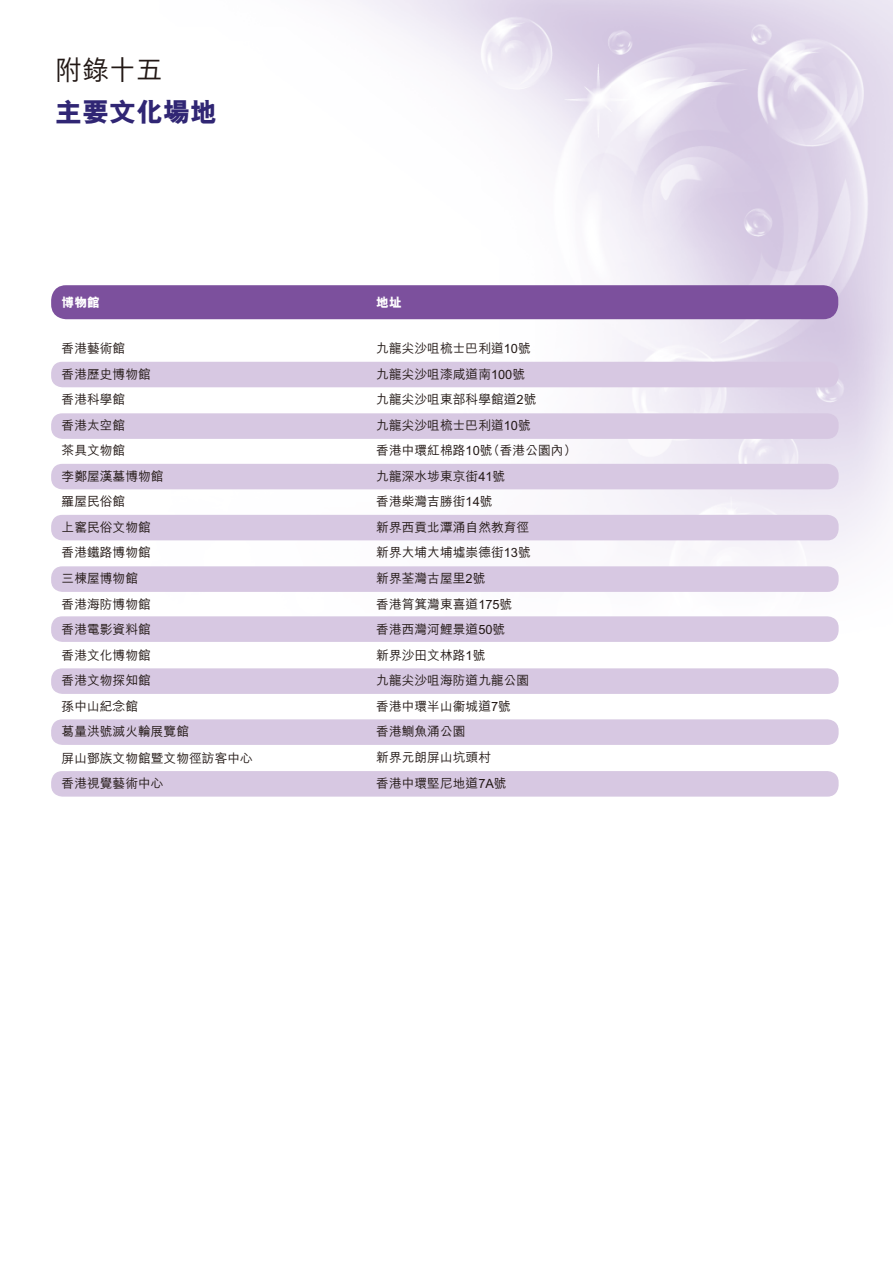
<style>
.page{position:relative;width:893px;height:1263px;background:#fff}
.page>*{position:absolute;margin:0;border:0;box-sizing:border-box;transform-origin:0 0}
.t1{font:800 27px "M Hei HK";color:#302674}
.t2{font:500 27px "M Hei HK";color:#221815}
.t3{font:500 12.75px "M Hei HK";color:#221815}
.t4{font:800 12.75px "M Hei HK";color:#fff}
</style>
<div class="page">
<img style="left:51px;top:0;width:842px;height:670px">
<div style="left:51px;top:362px;width:788px;height:25px;background:#d7c8e2;border-radius:11px"></div>
<div style="left:51px;top:413px;width:788px;height:26px;background:#d7c8e2;border-radius:11px"></div>
<div style="left:51px;top:464px;width:788px;height:25px;background:#d7c8e2;border-radius:11px"></div>
<div style="left:51px;top:515px;width:788px;height:25px;background:#d7c8e2;border-radius:11px"></div>
<div style="left:51px;top:566px;width:788px;height:26px;background:#d7c8e2;border-radius:11px"></div>
<div style="left:51px;top:616px;width:788px;height:26px;background:#d7c8e2;border-radius:11px"></div>
<div style="left:51px;top:668px;width:788px;height:26px;background:#d7c8e2;border-radius:11px"></div>
<div style="left:51px;top:719px;width:788px;height:26px;background:#d7c8e2;border-radius:11px"></div>
<div style="left:51px;top:771px;width:788px;height:26px;background:#d7c8e2;border-radius:11px"></div>
<div style="left:51px;top:285px;width:787px;height:34px;background:#7c509d;border-radius:15px"></div>
<h1 class="t2" style="left:55px;top:50px;width:109px">附錄十五</h1>
<h1 class="t1" style="left:55px;top:99px;width:163px">主要文化場地</h1>
<p class="t4" style="left:62px;top:296px;width:40px">博物館</p>
<p class="t4" style="left:376px;top:296px;width:27px">地址</p>
<p class="t3" style="left:62px;top:339px;width:65px">香港藝術館</p>
<p class="t3" style="left:376px;top:339px;width:156px">九龍尖沙咀梳士巴利道10號</p>
<p class="t3" style="left:62px;top:365px;width:91px">香港歷史博物館</p>
<p class="t3" style="left:376px;top:365px;width:150px">九龍尖沙咀漆咸道南100號</p>
<p class="t3" style="left:62px;top:390px;width:65px">香港科學館</p>
<p class="t3" style="left:376px;top:390px;width:162px">九龍尖沙咀東部科學館道2號</p>
<p class="t3" style="left:62px;top:416px;width:65px">香港太空館</p>
<p class="t3" style="left:376px;top:416px;width:156px">九龍尖沙咀梳士巴利道10號</p>
<p class="t3" style="left:62px;top:441px;width:65px">茶具文物館</p>
<p class="t3" style="left:376px;top:441px;width:202px">香港中環紅棉路10號（香港公園內）</p>
<p class="t3" style="left:62px;top:467px;width:103px">李鄭屋漢墓博物館</p>
<p class="t3" style="left:376px;top:467px;width:130px">九龍深水埗東京街41號</p>
<p class="t3" style="left:62px;top:492px;width:65px">羅屋民俗館</p>
<p class="t3" style="left:376px;top:492px;width:118px">香港柴灣吉勝街14號</p>
<p class="t3" style="left:62px;top:518px;width:91px">上窰民俗文物館</p>
<p class="t3" style="left:376px;top:518px;width:154px">新界西貢北潭涌自然教育徑</p>
<p class="t3" style="left:62px;top:543px;width:91px">香港鐵路博物館</p>
<p class="t3" style="left:376px;top:543px;width:156px">新界大埔大埔墟崇德街13號</p>
<p class="t3" style="left:62px;top:569px;width:78px">三棟屋博物館</p>
<p class="t3" style="left:376px;top:569px;width:111px">新界荃灣古屋里2號</p>
<p class="t3" style="left:62px;top:594px;width:91px">香港海防博物館</p>
<p class="t3" style="left:376px;top:594px;width:138px">香港筲箕灣東喜道175號</p>
<p class="t3" style="left:62px;top:620px;width:91px">香港電影資料館</p>
<p class="t3" style="left:376px;top:620px;width:130px">香港西灣河鯉景道50號</p>
<p class="t3" style="left:62px;top:646px;width:91px">香港文化博物館</p>
<p class="t3" style="left:376px;top:646px;width:111px">新界沙田文林路1號</p>
<p class="t3" style="left:62px;top:671px;width:91px">香港文物探知館</p>
<p class="t3" style="left:376px;top:671px;width:154px">九龍尖沙咀海防道九龍公園</p>
<p class="t3" style="left:62px;top:697px;width:78px">孫中山紀念館</p>
<p class="t3" style="left:376px;top:697px;width:136px">香港中環半山衞城道7號</p>
<p class="t3" style="left:62px;top:722px;width:129px">葛量洪號滅火輪展覽館</p>
<p class="t3" style="left:376px;top:722px;width:91px">香港鰂魚涌公園</p>
<p class="t3" style="left:62px;top:749px;width:193px">屏山鄧族文物館暨文物徑訪客中心</p>
<p class="t3" style="left:376px;top:748px;width:116px">新界元朗屏山坑頭村</p>
<p class="t3" style="left:62px;top:774px;width:103px">香港視覺藝術中心</p>
<p class="t3" style="left:376px;top:774px;width:132px">香港中環堅尼地道7A號</p>
</div>
